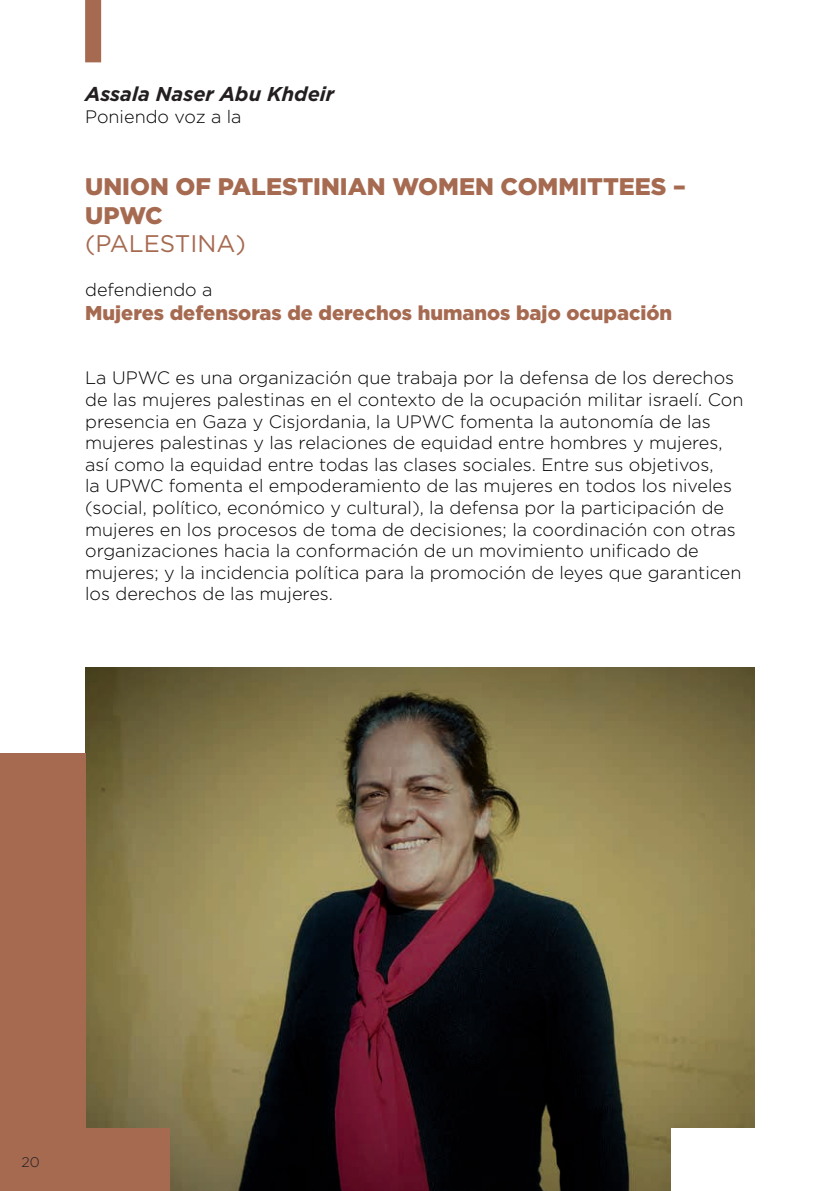
<style>
.page{position:relative;width:840px;height:1191px;background:#fff}
.page>*{position:absolute;margin:0;border:0;box-sizing:border-box;transform-origin:0 0}
.t1{font:900 24px/28.8px "Gotham";color:#a66a51}
.t2{font:24px "Gotham";color:#a66a51}
.t3{font:900 20px "Gotham";color:#a66a51}
.t4{font:italic 700 20px "Gotham";color:#231f20}
.t5{font:300 18px/21.6px "Gotham";color:#000001}
.t6{font:300 14px "Gotham";color:#231f20}
</style>
<div class="page">
<div style="left:85px;top:0;width:16px;height:62px;background:#a66a51"></div>
<img style="left:85px;top:667px;width:669px;height:524px">
<div style="left:0;top:1128px;width:170px;height:63px;background:#a66a51"></div>
<div style="left:0;top:754px;width:85px;height:437px;background:#a66a51"></div>
<div style="left:671px;top:1128px;width:131px;height:63px;background:#fff"></div>
<p class="t4" style="left:85px;top:81px;width:250px">Assala Naser Abu Khdeir</p>
<p class="t5" style="left:85px;top:105px;width:158px">Poniendo voz a la</p>
<h1 class="t1" style="left:85px;top:171px;width:602px">UNION OF PALESTINIAN WOMEN COMMITTEES –<br>UPWC</h1>
<h1 class="t2" style="left:85px;top:228px;width:162px">(PALESTINA)</h1>
<p class="t5" style="left:85px;top:278px;width:129px">defendiendo a</p>
<p class="t3" style="left:85px;top:299px;width:588px">Mujeres defensoras de derechos humanos bajo ocupación</p>
<p class="t5" style="left:85px;top:367px;width:659px">La UPWC es una organización que trabaja por la defensa de los derechos de las mujeres palestinas en el contexto de la ocupación militar israelí. Con presencia en Gaza y Cisjordania, la UPWC fomenta la autonomía de las mujeres palestinas y las relaciones de equidad entre hombres y mujeres, así como la equidad entre todas las clases sociales. Entre sus objetivos,<br>la UPWC fomenta el empoderamiento de las mujeres en todos los niveles (social, político, económico y cultural), la defensa por la participación de mujeres en los procesos de toma de decisiones; la coordinación con otras organizaciones hacia la conformación de un movimiento unificado de mujeres; y la incidencia política para la promoción de leyes que garanticen los derechos de las mujeres.</p>
<p class="t6" style="left:22px;top:1153px;width:20px">20</p>
</div>
